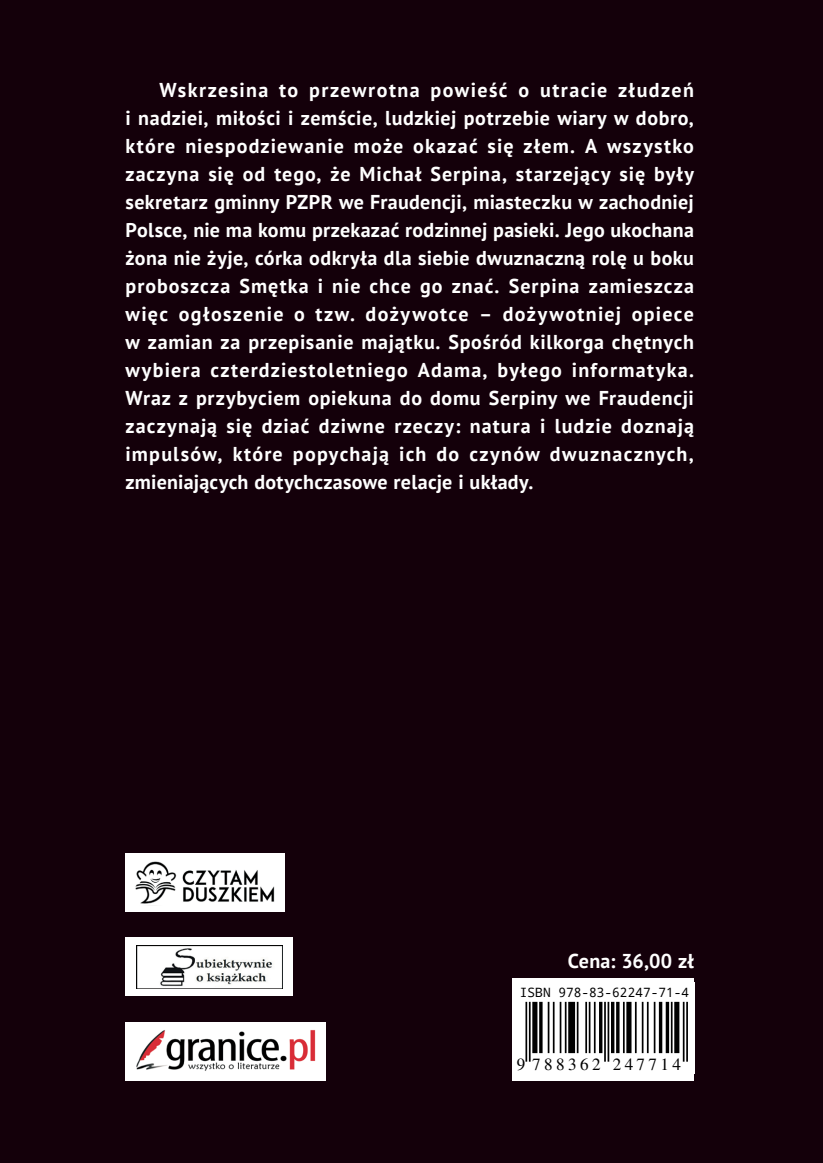
<style>
.page{position:relative;width:823px;height:1163px;background:#fff}
.page>*{position:absolute;margin:0;border:0;box-sizing:border-box;transform-origin:0 0}
.t1{font:700 20px/28px "PT Sans";letter-spacing:.015em;color:#fff;text-align:justify}
.t2{font:17px "Free Serif";letter-spacing:.2em;color:#000}
.t3{font:16px "Free Serif";letter-spacing:.2em;color:#000}
.t4{font:12.8px "Droid Sans Mono";color:#000}
.t5{font:12px "Droid Sans Mono";color:#000}
</style>
<div class="page">
<div style="left:0;top:0;width:822px;height:1162px;background:#14000a"></div>
<div style="left:125px;top:1021px;width:200px;height:58px;background:#fff"></div>
<img style="left:136px;top:1030px;width:180px;height:41px">
<div style="left:125px;top:937px;width:168px;height:58px;background:#fff"></div>
<div style="left:125px;top:853px;width:160px;height:58px;background:#fff"></div>
<div style="left:512px;top:977px;width:181px;height:102px;background:#fff"></div>
<img style="left:136px;top:945px;width:146px;height:43px">
<img style="left:135px;top:861px;width:140px;height:43px">
<div style="left:514px;top:982px;width:180px;height:19px;background:#fff"></div>
<div style="left:514px;top:1001px;width:180px;height:72px;background:#fff"></div>
<svg style="left:525px;top:1001px;width:162px;height:61px"></svg>
<p class="t1" style="left:125px;top:76px;width:569px;text-indent:34px">Wskrzesina to przewrotna powieść o utracie złudzeń i nadziei, miłości i zemście, ludzkiej potrzebie wiary w dobro, które niespodziewanie może okazać się złem. A wszystko zaczyna się od tego, że Michał Serpina, starzejący się były sekretarz gminny PZPR we Fraudencji, miasteczku w zachodniej Polsce, nie ma komu przekazać rodzinnej pasieki. Jego ukochana żona nie żyje, córka odkryła dla siebie dwuznaczną rolę u boku proboszcza Smętka i nie chce go znać. Serpina zamieszcza więc ogłoszenie o tzw. dożywotce – dożywotniej opiece w zamian za przepisanie majątku. Spośród kilkorga chętnych wybiera czterdziestoletniego Adama, byłego informatyka.<br>Wraz z przybyciem opiekuna do domu Serpiny we Fraudencji zaczynają się dziać dziwne rzeczy: natura i ludzie doznają impulsów, które popychają ich do czynów dwuznacznych, zmieniających dotychczasowe relacje i układy.</p>
<p class="t1" style="left:567px;top:946px;width:128px">Cena: 36,00 zł</p>
<p class="t5" style="left:525px;top:988px;width:160px">ISBN 978-83-62247-70-7</p>
<p class="t4" style="left:519px;top:982px;width:171px">ISBN 978-83-62247-71-4</p>
<p class="t2" style="left:516px;top:1054px;width:165px">9 788362 247714</p>
<p class="t3" style="left:522px;top:1055px;width:155px">9 788362 247707</p>
</div>
